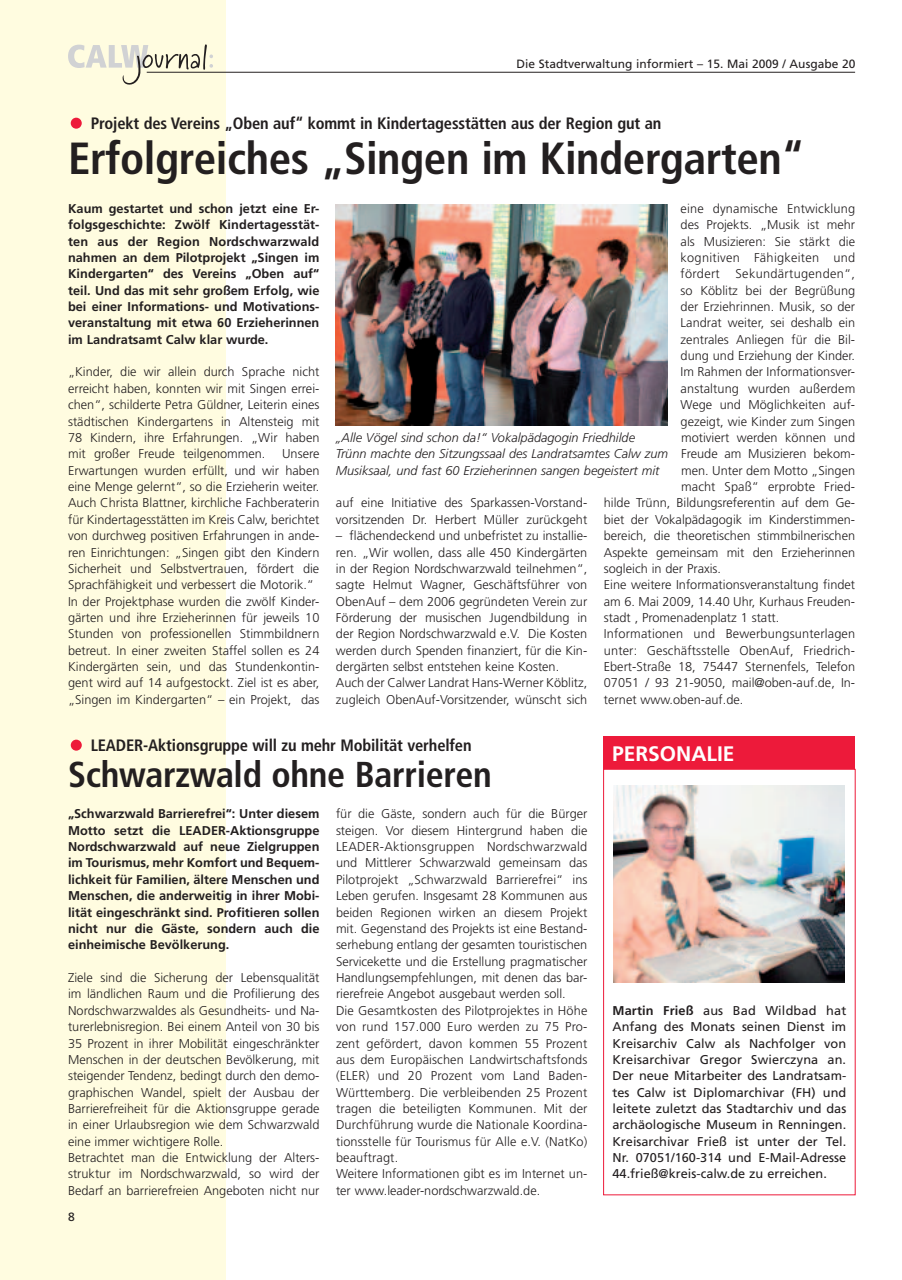
<style>
.page{position:relative;width:902px;height:1280px;background:#fff}
.page>*{position:absolute;margin:0;border:0;box-sizing:border-box;transform-origin:0 0}
.t1{font:700 condensed 45px "Frutiger";letter-spacing:-.01em;color:#231f20}
.t2{font:700 condensed 36px "Frutiger";letter-spacing:-.01em;color:#231f20}
.t3{font:700 21px "Frutiger";color:#fff}
.t4{font:700 condensed 16.5px "Frutiger";letter-spacing:-.01em;color:#231f20}
.t5{font:300 12.75px/16.4px "Frutiger";color:#231f20}
.t6{font:700 12.75px/16.4px "Frutiger";color:#231f20;text-align:justify}
.t7{font:12.75px/16.4px "Frutiger";color:#231f20;text-align:justify}
.t8{font:italic 300 12.75px/16.4px "Frutiger";color:#231f20}
.t9{font:300 12.75px "Frutiger";letter-spacing:.025em;color:#231f20}
.t10{font:300 12.75px "Frutiger";letter-spacing:.02em;color:#231f20}
.t11{font:12px "Frutiger";color:#231f20}
.s1{font-weight:700}
</style>
<div class="page">
<div style="left:0;top:0;width:225px;height:1279px;background:#fffce0"></div>
<svg style="left:68px;top:44px;width:145px;height:41px"></svg>
<hr style="left:147px;top:72px;width:708px;height:1px;background:#231f20">
<div style="left:71px;top:118px;width:11px;height:11px;background:#ed1a3a;border-radius:50%"></div>
<img style="left:336px;top:205px;width:331px;height:220px">
<div style="left:71px;top:740px;width:11px;height:11px;background:#ed1a3a;border-radius:50%"></div>
<div style="left:603px;top:736px;width:252px;height:33px;background:#ed1a3a"></div>
<div style="left:603px;top:769px;width:252px;height:426px;border:1px solid #ed1a3a"></div>
<img style="left:613px;top:786px;width:231px;height:196px">
<p class="t11" style="left:516px;top:59px;width:340px">Die Stadtverwaltung informiert – 15. Mai 2009 / Ausgabe 20</p>
<p class="t4" style="left:91px;top:116px;width:572px">Projekt des Vereins „Oben auf“ kommt in Kindertagesstätten aus der Region gut an</p>
<h1 class="t1" style="left:68px;top:140px;width:738px">Erfolgreiches „Singen im Kindergarten“</h1>
<p class="t6" style="left:68px;top:201px;width:253px">Kaum gestartet und schon jetzt eine Er&shy;folgsgeschichte: Zwölf Kindertagesstät&shy;ten aus der Region Nordschwarzwald nahmen an dem Pilotprojekt „Singen im Kindergarten“ des Vereins „Oben auf“ teil. Und das mit sehr großem Erfolg, wie bei einer Informations- und Motivations&shy;veranstaltung mit etwa 60 Erzieherinnen im Landratsamt Calw klar wurde.</p>
<p class="t5" style="left:68px;top:365px;width:253px;text-align:justify">„Kinder, die wir allein durch Sprache nicht erreicht haben, konnten wir mit Singen errei&shy;chen“, schilderte Petra Güldner, Leiterin eines städtischen Kindergartens in Altensteig mit 78 Kindern, ihre Erfahrungen. „Wir haben mit großer Freude teilgenommen.</p>
<p class="t5" style="left:680px;top:201px;width:176px">eine dynamische Entwicklung</p>
<p class="t5" style="left:680px;top:218px;width:176px">des Projekts. „Musik ist mehr</p>
<p class="t5" style="left:680px;top:234px;width:176px">als Musizieren: Sie stärkt die</p>
<p class="t10" style="left:680px;top:252px;width:176px">kognitiven Fähigkeiten und</p>
<p class="t9" style="left:680px;top:269px;width:176px">fördert Sekundärtugenden“,</p>
<p class="t5" style="left:680px;top:283px;width:176px">so Köblitz bei der Begrüßung</p>
<p class="t5" style="left:680px;top:299px;width:176px">der Erziehrinnen. Musik, so der</p>
<p class="t5" style="left:680px;top:316px;width:176px">Landrat weiter, sei deshalb ein</p>
<p class="t5" style="left:680px;top:332px;width:176px">zentrales Anliegen für die Bil-</p>
<p class="t5" style="left:680px;top:348px;width:176px">dung und Erziehung der Kinder.</p>
<p class="t5" style="left:680px;top:365px;width:176px">Im Rahmen der Informationsver-</p>
<p class="t5" style="left:680px;top:381px;width:176px">anstaltung wurden außerdem</p>
<p class="t5" style="left:680px;top:398px;width:176px">Wege und Möglichkeiten auf-</p>
<p class="t5" style="left:680px;top:414px;width:176px">gezeigt, wie Kinder zum Singen</p>
<p class="t5" style="left:681px;top:430px;width:175px">motiviert werden können und</p>
<p class="t5" style="left:681px;top:447px;width:175px">Freude am Musizieren bekom-</p>
<p class="t5" style="left:681px;top:463px;width:175px">men. Unter dem Motto „Singen</p>
<p class="t5" style="left:681px;top:479px;width:175px">macht Spaß“ erprobte Fried-</p>
<p class="t5" style="left:603px;top:496px;width:253px">hilde Trünn, Bildungsreferentin auf dem Ge-</p>
<p class="t5" style="left:603px;top:512px;width:253px">biet der Vokalpädagogik im Kinderstimmen-</p>
<p class="t5" style="left:603px;top:528px;width:253px">bereich, die theoretischen stimmbilnerischen</p>
<p class="t5" style="left:603px;top:545px;width:253px">Aspekte gemeinsam mit den Erzieherinnen</p>
<p class="t5" style="left:603px;top:561px;width:119px">sogleich in der Praxis.</p>
<p class="t5" style="left:603px;top:578px;width:253px">Eine weitere Informationsveranstaltung findet</p>
<p class="t5" style="left:603px;top:594px;width:253px">am 6. Mai 2009, 14.40 Uhr, Kurhaus Freuden-</p>
<p class="t5" style="left:603px;top:610px;width:177px">stadt , Promenadenplatz 1 statt.</p>
<p class="t5" style="left:603px;top:627px;width:253px">Informationen und Bewerbungsunterlagen</p>
<p class="t5" style="left:603px;top:643px;width:253px">unter: Geschäftsstelle ObenAuf, Friedrich-</p>
<p class="t5" style="left:603px;top:659px;width:253px">Ebert-Straße 18, 75447 Sternenfels, Telefon</p>
<p class="t5" style="left:603px;top:676px;width:253px">07051 / 93 21-9050, mail@oben-auf.de, In-</p>
<p class="t5" style="left:603px;top:692px;width:141px">ternet www.oben-auf.de.</p>
<p class="t8" style="left:336px;top:430px;width:334px">„Alle Vögel sind schon da!“ Vokalpädagogin Friedhilde<br>Trünn machte den Sitzungssaal des Landratsamtes Calw zum<br>Musiksaal, und fast 60 Erzieherinnen sangen begeistert mit</p>
<p class="t5" style="left:68px;top:447px;width:253px;text-indent:214px">Unsere Erwartungen wurden erfüllt, und wir haben eine Menge gelernt“, so die Erzieherin weiter.<br>Auch Christa Blattner, kirchliche Fachberaterin für Kindertagesstätten im Kreis Calw, berichtet von durchweg positiven Erfahrungen in ande&shy;ren Einrichtungen: „Singen gibt den Kindern Sicherheit und Selbstvertrauen, fördert die Sprachfähigkeit und verbessert die Motorik.“ In der Projektphase wurden die zwölf Kinder&shy;gärten und ihre Erzieherinnen für jeweils 10<br>Stunden von professionellen Stimmbildnern betreut. In einer zweiten Staffel sollen es 24<br>Kindergärten sein, und das Stundenkontin&shy;gent wird auf 14 aufgestockt. Ziel ist es aber, „Singen im Kindergarten“ – ein Projekt, das</p>
<p class="t5" style="left:336px;top:496px;width:253px">auf eine Initiative des Sparkassen-Vorstand&shy;vorsitzenden Dr. Herbert Müller zurückgeht</p>
<p class="t5" style="left:336px;top:528px;width:253px">– flächendeckend und unbefristet zu installie&shy;ren. „Wir wollen, dass alle 450 Kindergärten in der Region Nordschwarzwald teilnehmen“, sagte Helmut Wagner, Geschäftsführer von ObenAuf – dem 2006 gegründeten Verein zur Förderung der musischen Jugendbildung in der Region Nordschwarzwald e.V. Die Kosten werden durch Spenden finanziert, für die Kin&shy;dergärten selbst entstehen keine Kosten.<br>Auch der Calwer Landrat Hans-Werner Köblitz, zugleich ObenAuf-Vorsitzender, wünscht sich</p>
<p class="t4" style="left:91px;top:738px;width:382px">LEADER-Aktionsgruppe will zu mehr Mobilität verhelfen</p>
<h2 class="t2" style="left:68px;top:760px;width:425px">Schwarzwald ohne Barrieren</h2>
<p class="t6" style="left:68px;top:807px;width:253px">„Schwarzwald Barrierefrei“: Unter diesem Motto setzt die LEADER-Aktionsgruppe Nordschwarzwald auf neue Zielgruppen im Tourismus, mehr Komfort und Bequem&shy;lichkeit für Familien, ältere Menschen und Menschen, die anderweitig in ihrer Mobi&shy;lität eingeschränkt sind. Profitieren sollen nicht nur die Gäste, sondern auch die einheimische Bevölkerung.</p>
<p class="t5" style="left:68px;top:970px;width:253px">Ziele sind die Sicherung der Lebensqualität im ländlichen Raum und die Profilierung des Nordschwarzwaldes als Gesundheits- und Na&shy;turerlebnisregion. Bei einem Anteil von 30 bis 35 Prozent in ihrer Mobilität eingeschränkter Menschen in der deutschen Bevölkerung, mit steigender Tendenz, bedingt durch den demo&shy;graphischen Wandel, spielt der Ausbau der Barrierefreiheit für die Aktionsgruppe gerade in einer Urlaubsregion wie dem Schwarzwald eine immer wichtigere Rolle.<br>Betrachtet man die Entwicklung der Alters&shy;struktur im Nordschwarzwald, so wird der Bedarf an barrierefreien Angeboten nicht nur</p>
<p class="t11" style="left:68px;top:1212px;width:8px">8</p>
<p class="t5" style="left:336px;top:807px;width:253px">für die Gäste, sondern auch für die Bürger steigen. Vor diesem Hintergrund haben die LEADER-Aktionsgruppen Nordschwarzwald und Mittlerer Schwarzwald gemeinsam das Pilotprojekt „Schwarzwald Barrierefrei“ ins Leben gerufen. Insgesamt 28 Kommunen aus beiden Regionen wirken an diesem Projekt mit. Gegenstand des Projekts ist eine Bestand&shy;serhebung entlang der gesamten touristischen Servicekette und die Erstellung pragmatischer Handlungsempfehlungen, mit denen das bar&shy;rierefreie Angebot ausgebaut werden soll.<br>Die Gesamtkosten des Pilotprojektes in Höhe von rund 157.000 Euro werden zu 75 Pro&shy;zent gefördert, davon kommen 55 Prozent aus dem Europäischen Landwirtschaftsfonds (ELER) und 20 Prozent vom Land Baden-Württemberg. Die verbleibenden 25 Prozent tragen die beteiligten Kommunen. Mit der Durchführung wurde die Nationale Koordina&shy;tionsstelle für Tourismus für Alle e.V. (NatKo) beauftragt.<br>Weitere Informationen gibt es im Internet un&shy;ter www.leader-nordschwarzwald.de.</p>
<h3 class="t3" style="left:612px;top:745px;width:124px">PERSONALIE</h3>
<p class="t7" style="left:612px;top:1003px;width:235px"><span class="s1">Martin Frieß</span> aus Bad Wildbad hat Anfang des Monats seinen Dienst im Kreisarchiv Calw als Nachfolger von Kreisarchivar Gregor Swierczyna an.<br>Der neue Mitarbeiter des Landratsam&shy;tes Calw ist Diplomarchivar (FH) und leitete zuletzt das Stadtarchiv und das archäologische Museum in Renningen.<br>Kreisarchivar Frieß ist unter der Tel.<br>Nr. 07051/160-314 und E-Mail-Adresse 44.frieß@kreis-calw.de zu erreichen.</p>
</div>
